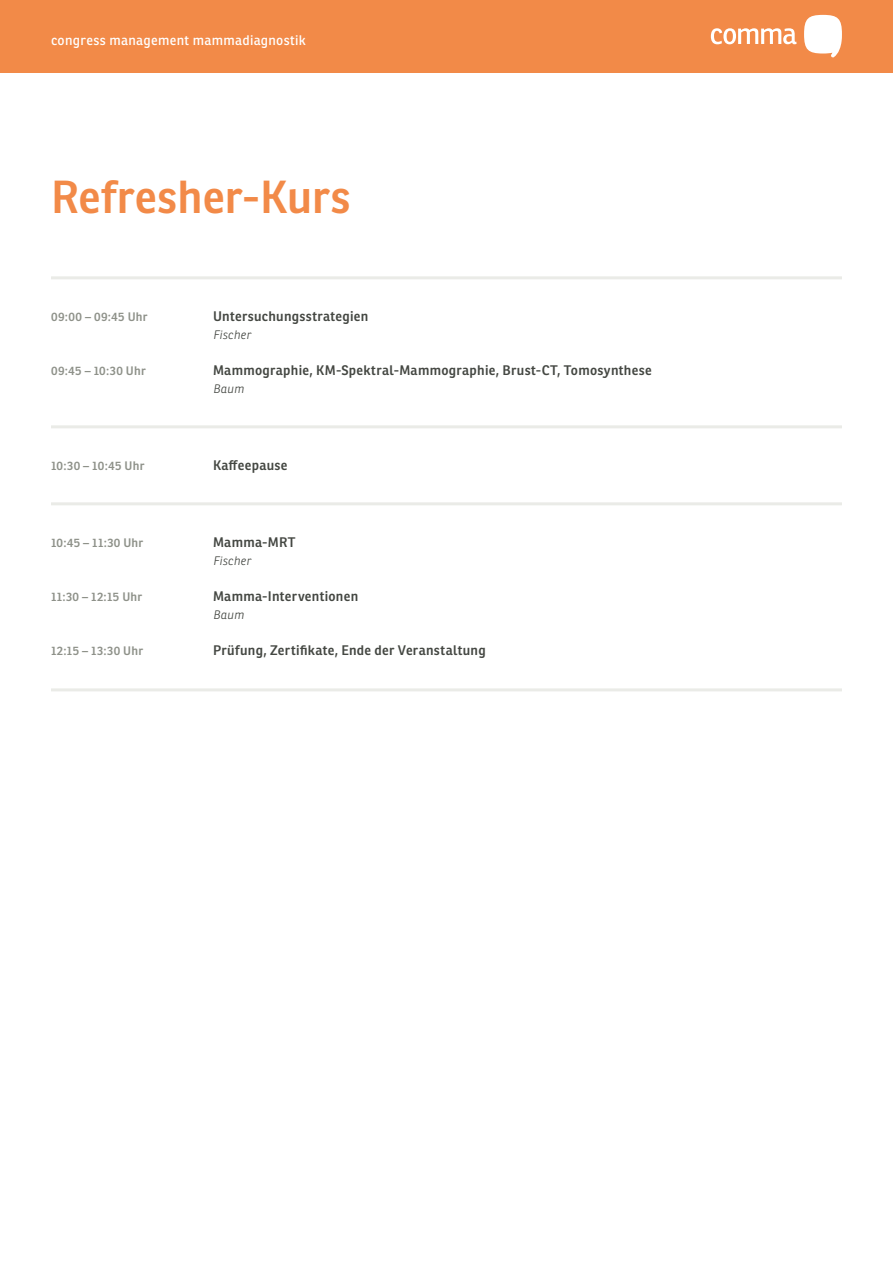
<style>
.page{position:relative;width:893px;height:1263px;background:#fff}
.page>*{position:absolute;margin:0;border:0;box-sizing:border-box;transform-origin:0 0}
.t1{font:600 45px "Ronnia";color:#f28a48}
.t2{font:600 13.5px "Ronnia";letter-spacing:.02em;color:#444742}
.t3{font:13.5px "Ronnia";letter-spacing:.02em;color:#fff}
.t4{font:600 12px "Ronnia";letter-spacing:.025em;color:#8e9189}
.t5{font:italic 300 12px "Ronnia";letter-spacing:.025em;color:#444742}
</style>
<div class="page">
<div style="left:0;top:0;width:893px;height:72px;background:#f28a48"></div>
<svg style="left:804px;top:15px;width:38px;height:42px;background:#fceadf"></svg>
<svg style="left:711px;top:28px;width:85px;height:16px"></svg>
<hr style="left:51px;top:425px;width:791px;height:3px;background:#eaebe7">
<hr style="left:51px;top:276px;width:791px;height:3px;background:#eaebe7">
<hr style="left:51px;top:502px;width:791px;height:3px;background:#eaebe7">
<hr style="left:51px;top:688px;width:791px;height:3px;background:#eaebe7">
<p class="t3" style="left:51px;top:31px;width:256px">congress management mammadiagnostik</p>
<h1 class="t1" style="left:51px;top:169px;width:301px">Refresher-Kurs</h1>
<p class="t4" style="left:51px;top:310px;width:98px">09:00 – 09:45 Uhr</p>
<p class="t2" style="left:213px;top:308px;width:157px">Untersuchungsstrategien</p>
<p class="t5" style="left:213px;top:328px;width:39px">Fischer</p>
<p class="t4" style="left:51px;top:364px;width:96px">09:45 – 10:30 Uhr</p>
<p class="t2" style="left:213px;top:362px;width:440px">Mammographie, KM-Spektral-Mammographie, Brust-CT, Tomosynthese</p>
<p class="t5" style="left:213px;top:382px;width:33px">Baum</p>
<p class="t4" style="left:51px;top:459px;width:95px">10:30 – 10:45 Uhr</p>
<p class="t2" style="left:213px;top:457px;width:76px">Kaffeepause</p>
<p class="t4" style="left:51px;top:536px;width:94px">10:45 – 11:30 Uhr</p>
<p class="t2" style="left:213px;top:534px;width:84px">Mamma-MRT</p>
<p class="t5" style="left:213px;top:554px;width:39px">Fischer</p>
<p class="t4" style="left:51px;top:590px;width:93px">11:30 – 12:15 Uhr</p>
<p class="t2" style="left:213px;top:588px;width:147px">Mamma-Interventionen</p>
<p class="t5" style="left:213px;top:608px;width:33px">Baum</p>
<p class="t4" style="left:51px;top:644px;width:94px">12:15 – 13:30 Uhr</p>
<p class="t2" style="left:213px;top:642px;width:274px">Prüfung, Zertifikate, Ende der Veranstaltung</p>
</div>
